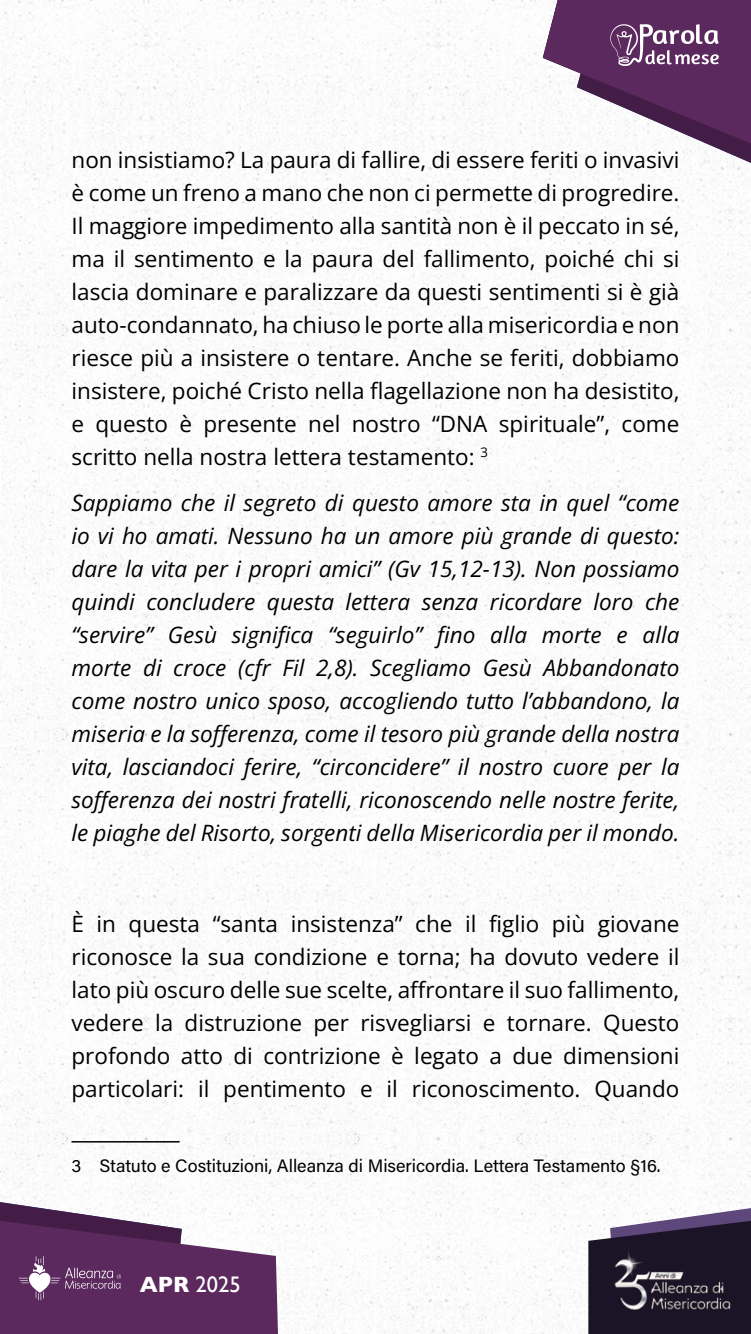
<style>
.page{position:relative;width:751px;height:1334px;background:#fff}
.page>*{position:absolute;margin:0;border:0;box-sizing:border-box;transform-origin:0 0}
.t1{font:22.5px/33px "Open Sans";color:#000;text-align:justify}
.t2{font:italic 22.5px/33px "Open Sans";color:#000;text-align:justify}
.t3{font:22.5px "Gill Sans";color:#fff}
.t4{font:18px "Acumin Pro";color:#000}
.s1{font-weight:700}
</style>
<div class="page">
<img style="left:0;top:0;width:750px;height:1333px">
<svg style="left:588px;top:1208px;width:162px;height:125px"></svg>
<svg style="left:0;top:1202px;width:278px;height:131px"></svg>
<img style="left:609px;top:1250px;width:124px;height:62px">
<svg style="left:542px;top:0;width:208px;height:163px"></svg>
<hr style="left:71px;top:1141px;width:108px;height:1px;background:#000">
<p class="t1" style="left:71px;top:142px;width:609px">non insistiamo? La paura di fallire, di essere feriti o invasivi è come un freno a mano che non ci permette di progredire.<br>Il maggiore impedimento alla santità non è il peccato in sé, ma il sentimento e la paura del fallimento, poiché chi si lascia dominare e paralizzare da questi sentimenti si è già auto-condannato, ha chiuso le porte alla misericordia e non riesce più a insistere o tentare. Anche se feriti, dobbiamo insistere, poiché Cristo nella flagellazione non ha desistito, e questo è presente nel nostro “DNA spirituale”, come scritto nella nostra lettera testamento: <sup>3</sup></p>
<p class="t2" style="left:71px;top:485px;width:609px">Sappiamo che il segreto di questo amore sta in quel “come io vi ho amati. Nessuno ha un amore più grande di questo: dare la vita per i propri amici” (Gv 15,12-13). Non possiamo quindi concludere questa lettera senza ricordare loro che “servire” Gesù significa “seguirlo” fino alla morte e alla morte di croce (cfr Fil 2,8). Scegliamo Gesù Abbandonato come nostro unico sposo, accogliendo tutto l’abbandono, la miseria e la sofferenza, come il tesoro più grande della nostra vita, lasciandoci ferire, “circoncidere” il nostro cuore per la sofferenza dei nostri fratelli, riconoscendo nelle nostre ferite, le piaghe del Risorto, sorgenti della Misericordia per il mondo.</p>
<p class="t1" style="left:71px;top:907px;width:609px">È in questa “santa insistenza” che il figlio più giovane riconosce la sua condizione e torna; ha dovuto vedere il lato più oscuro delle sue scelte, affrontare il suo fallimento, vedere la distruzione per risvegliarsi e tornare. Questo profondo atto di contrizione è legato a due dimensioni particolari: il pentimento e il riconoscimento. Quando</p>
<p class="t4" style="left:71px;top:1153px;width:590px">3 Statuto e Costituzioni, Alleanza di Misericordia. Lettera Testamento §16.</p>
<p class="t3" style="left:140px;top:1271px;width:102px"><span class="s1">APR</span> 2025</p>
</div>
